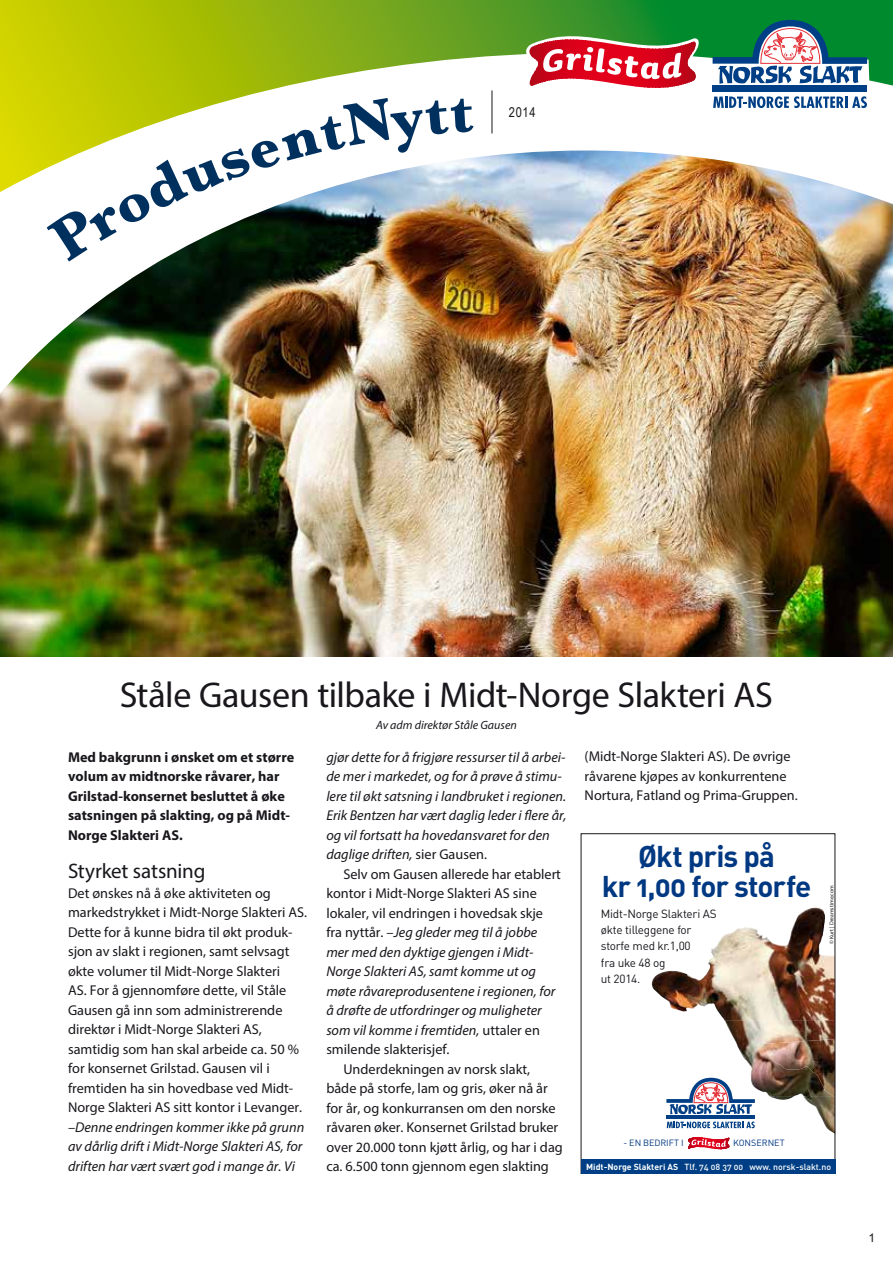
<style>
.page{position:relative;width:893px;height:1263px;background:#fff}
.page>*{position:absolute;margin:0;border:0;box-sizing:border-box;transform-origin:0 0}
.t1{font:36px "Myriad Pro";letter-spacing:-.01em;color:#1a171c}
.t2{font:29.7px/30.3px "DIN Bold Alternate";letter-spacing:-.03em;color:#003882;text-align:center}
.t3{font:21px "Myriad Pro";letter-spacing:-.005em;color:#1a171c}
.t4{font:14.25px/19.5px "Myriad Pro";color:#1a171c}
.t5{font:italic 14.25px/19.5px "Myriad Pro";color:#1a171c}
.t6{font:700 14.25px/19.5px "Myriad Pro";color:#1a171c}
.t7{font:13.5px "Arial Narrow";color:#1a171c}
.t8{font:italic 12px "Myriad Pro";color:#1a171c}
.t9{font:12px "Arial";color:#1a171c}
.t10{font:11.85px/16.2px "DIN";letter-spacing:-.02em;color:#1a171c}
.t11{font:9px "DIN";color:#003882}
.t12{font:8.7px "DIN Medium Alternate";color:#fff}
.t13{font:5.55px "Myriad Pro";color:#1a171c}
.s1{font-style:normal}
.s2{font-family:"DIN";font-weight:700}
</style>
<div class="page">
<svg style="left:0;top:0;width:893px;height:150px"></svg>
<svg style="left:47px;top:98px;width:427px;height:52px"></svg>
<hr style="left:492px;top:90px;width:1px;height:43px;background:#1a171c">
<img style="left:0;top:150px;width:893px;height:507px">
<div style="left:713px;top:86px;width:154px;height:6px;background:#003f85"></div>
<svg style="left:711px;top:20px;width:158px;height:69px"></svg>
<svg style="left:713px;top:96px;width:154px;height:12px"></svg>
<svg style="left:526px;top:36px;width:174px;height:55px"></svg>
<svg style="left:666px;top:1078px;width:89px;height:50px"></svg>
<svg style="left:688px;top:1137px;width:42px;height:13px"></svg>
<img style="left:702px;top:907px;width:112px;height:72px">
<img style="left:652px;top:971px;width:35px;height:40px">
<img style="left:725px;top:1020px;width:108px;height:76px">
<img style="left:771px;top:1097px;width:62px;height:36px">
<img style="left:763px;top:1039px;width:70px;height:58px">
<div style="left:581px;top:833px;width:254px;height:341px;border:1px solid #1a171c"></div>
<div style="left:581px;top:1159px;width:254px;height:15px;background:#003f85"></div>
<p class="t7" style="left:509px;top:103px;width:28px">2014</p>
<h1 class="t1" style="left:120px;top:673px;width:655px">Ståle Gausen tilbake i Midt-Norge Slakteri AS</h1>
<p class="t8" style="left:376px;top:718px;width:142px">Av adm direktør Ståle Gausen</p>
<p class="t6" style="left:68px;top:747px;width:228px">Med bakgrunn i ønsket om et større volum av midtnorske råvarer, har<br>Grilstad-konsernet besluttet å øke satsningen på slakting, og på Midt-<br>Norge Slakteri AS.</p>
<h3 class="t3" style="left:68px;top:858px;width:139px">Styrket satsning</h3>
<p class="t4" style="left:68px;top:883px;width:241px">Det ønskes nå å øke aktiviteten og markedstrykket i Midt-Norge Slakteri AS.<br>Dette for å kunne bidra til økt produk&shy;sjon av slakt i regionen, samt selvsagt økte volumer til Midt-Norge Slakteri<br>AS. For å gjennomføre dette, vil Ståle Gausen gå inn som administrerende direktør i Midt-Norge Slakteri AS, samtidig som han skal arbeide ca. 50 % for konsernet Grilstad. Gausen vil i fremtiden ha sin hovedbase ved Midt-Norge Slakteri AS sitt kontor i Levanger.</p>
<p class="t5" style="left:68px;top:1117px;width:238px">–Denne endringen kommer ikke på grunn av dårlig drift i Midt-Norge Slakteri AS, for driften har vært svært god i mange år. Vi</p>
<p class="t5" style="left:326px;top:747px;width:242px">gjør dette for å frigjøre ressurser til å arbei&shy;de mer i markedet, og for å prøve å stimu&shy;lere til økt satsning i landbruket i regionen.<br>Erik Bentzen har vært daglig leder i flere år, og vil fortsatt ha hovedansvaret for den daglige driften, <span class="s1">sier Gausen.</span></p>
<p class="t4" style="left:343px;top:864px;width:219px">Selv om Gausen allerede har etablert</p>
<p class="t4" style="left:326px;top:883px;width:212px">kontor i Midt-Norge Slakteri AS sine</p>
<p class="t4" style="left:326px;top:903px;width:218px">lokaler, vil endringen i hovedsak skje</p>
<p class="t5" style="left:326px;top:922px;width:213px"><span class="s1">fra nyttår.</span> –Jeg gleder meg til å jobbe</p>
<p class="t5" style="left:326px;top:942px;width:209px">mer med den dyktige gjengen i Midt-</p>
<p class="t5" style="left:326px;top:961px;width:211px">Norge Slakteri AS, samt komme ut og</p>
<p class="t5" style="left:326px;top:981px;width:231px">møte råvareprodusentene i regionen, for</p>
<p class="t5" style="left:326px;top:1000px;width:217px">å drøfte de utfordringer og muligheter</p>
<p class="t5" style="left:326px;top:1020px;width:215px">som vil komme i fremtiden, <span class="s1">uttaler en</span></p>
<p class="t4" style="left:326px;top:1039px;width:125px">smilende slakterisjef.</p>
<p class="t4" style="left:343px;top:1059px;width:188px">Underdekningen av norsk slakt,</p>
<p class="t4" style="left:326px;top:1078px;width:223px">både på storfe, lam og gris, øker nå år</p>
<p class="t4" style="left:326px;top:1098px;width:231px">for år, og konkurransen om den norske</p>
<p class="t4" style="left:326px;top:1117px;width:233px">råvaren øker. Konsernet Grilstad bruker</p>
<p class="t4" style="left:326px;top:1137px;width:238px">over 20.000 tonn kjøtt årlig, og har i dag</p>
<p class="t4" style="left:326px;top:1156px;width:224px">ca. 6.500 tonn gjennom egen slakting</p>
<p class="t4" style="left:585px;top:747px;width:215px">(Midt-Norge Slakteri AS). De øvrige råvarene kjøpes av konkurrentene<br>Nortura, Fatland og Prima-Gruppen.</p>
<h2 class="t2" style="left:602px;top:840px;width:211px">Økt pris på<br>kr 1,00 for storfe</h2>
<p class="t13" style="left:828px;top:944px;width:60px;rotate:-90deg">© Kurt | Dreamstime.com</p>
<p class="t10" style="left:601px;top:905px;width:117px">Midt-Norge Slakteri AS økte tilleggene for storfe med kr.1,00<br>fra uke 48 og<br>ut 2014.</p>
<p class="t11" style="left:624px;top:1137px;width:61px">- EN BEDRIFT I</p>
<p class="t11" style="left:733px;top:1137px;width:53px">KONSERNET</p>
<p class="t12" style="left:586px;top:1161px;width:246px"><span class="s2">Midt-Norge Slakteri AS</span> Tlf. 74 08 37 00 www. norsk-slakt.no</p>
<p class="t9" style="left:868px;top:1230px;width:8px">1</p>
</div>
